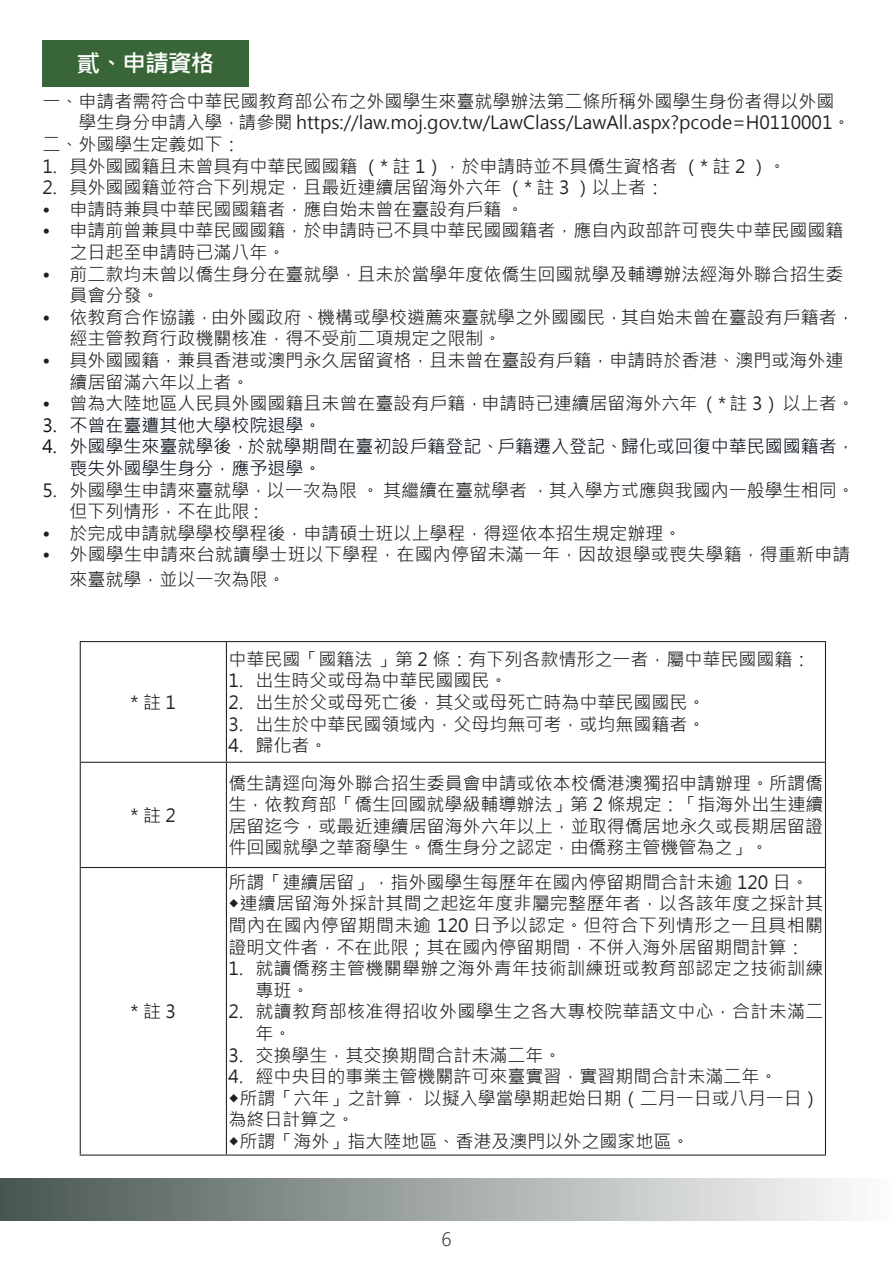
<style>
.page{position:relative;width:893px;height:1263px;background:#fff}
.page>*{position:absolute;margin:0;border:0;box-sizing:border-box;transform-origin:0 0}
.t1{font:700 24px "Microsoft Jheng Hei";color:#fff}
.表格{font:18px/21.6px "Microsoft Jheng Hei";color:#231f20}
.t2{font:18px/21.6px "Microsoft Jheng Hei";color:#070f19}
.表格-2{font:18px/21.6px "Microsoft Jheng Hei";letter-spacing:.02em;color:#231f20}
.t3{font:300 18px "Microsoft Jheng Hei";color:#231f20}
</style>
<div class="page">
<div style="left:0;top:1178px;width:893px;height:42px;background:linear-gradient(to right,#485651,#fefefe)"></div>
<div style="left:43px;top:40px;width:206px;height:47px;background:#396638"></div>
<hr style="left:80px;top:641px;width:146px;height:1px;background:#231f20">
<hr style="left:80px;top:642px;width:1px;height:120px;background:#231f20">
<hr style="left:226px;top:641px;width:600px;height:1px;background:#231f20">
<hr style="left:226px;top:642px;width:1px;height:120px;background:#231f20">
<hr style="left:825px;top:642px;width:1px;height:120px;background:#231f20">
<hr style="left:80px;top:762px;width:146px;height:1px;background:#231f20">
<hr style="left:80px;top:763px;width:1px;height:104px;background:#231f20">
<hr style="left:226px;top:762px;width:600px;height:1px;background:#231f20">
<hr style="left:226px;top:763px;width:1px;height:104px;background:#231f20">
<hr style="left:825px;top:763px;width:1px;height:104px;background:#231f20">
<hr style="left:80px;top:867px;width:146px;height:1px;background:#231f20">
<hr style="left:80px;top:868px;width:1px;height:286px;background:#231f20">
<hr style="left:226px;top:867px;width:600px;height:1px;background:#231f20">
<hr style="left:226px;top:868px;width:1px;height:286px;background:#231f20">
<hr style="left:825px;top:868px;width:1px;height:286px;background:#231f20">
<hr style="left:80px;top:1154px;width:146px;height:1px;background:#231f20">
<hr style="left:226px;top:1154px;width:600px;height:1px;background:#231f20">
<p class="t1" style="left:77px;top:48px;width:139px">貳、申請資格</p>
<p class="表格" style="left:43px;top:90px;width:793px">一、申請者需符合中華民國教育部公布之外國學生來臺就學辦法第二條所稱外國學生身份者得以外國</p>
<p class="表格" style="left:79px;top:112px;width:773px">學生身分申請入學，請參閱 https://law.moj.gov.tw/LawClass/LawAll.aspx?pcode=H0110001。</p>
<p class="表格" style="left:43px;top:134px;width:199px">二、外國學生定義如下：</p>
<p class="表格" style="left:43px;top:155px;width:745px">1. 具外國國籍且未曾具有中華民國國籍 （* 註 1），於申請時並不具僑生資格者 （* 註 2 ）。</p>
<p class="表格" style="left:43px;top:177px;width:623px">2. 具外國國籍並符合下列規定，且最近連續居留海外六年 （* 註 3 ）以上者：</p>
<p class="表格" style="left:43px;top:198px;width:483px">• 申請時兼具中華民國國籍者，應自始未曾在臺設有戶籍 。</p>
<p class="表格" style="left:70px;top:220px;width:775px;text-indent:-27px">• 申請前曾兼具中華民國國籍，於申請時已不具中華民國國籍者，應自內政部許可喪失中華民國國籍之日起至申請時已滿八年。</p>
<p class="表格" style="left:70px;top:263px;width:775px;text-indent:-27px">• 前二款均未曾以僑生身分在臺就學，且未於當學年度依僑生回國就學及輔導辦法經海外聯合招生委員會分發。</p>
<p class="表格" style="left:70px;top:306px;width:787px;text-indent:-27px">• 依教育合作協議，由外國政府、機構或學校遴薦來臺就學之外國國民，其自始未曾在臺設有戶籍者，經主管教育行政機關核准，得不受前二項規定之限制。</p>
<p class="表格" style="left:70px;top:350px;width:775px;text-indent:-27px">• 具外國國籍，兼具香港或澳門永久居留資格，且未曾在臺設有戶籍，申請時於香港、澳門或海外連續居留滿六年以上者。</p>
<p class="表格" style="left:43px;top:393px;width:814px">• 曾為大陸地區人民具外國國籍且未曾在臺設有戶籍，申請時已連續居留海外六年 （* 註 3） 以上者。</p>
<p class="t2" style="left:43px;top:414px;width:280px">3. 不曾在臺遭其他大學校院退學。</p>
<p class="t2" style="left:70px;top:436px;width:787px;text-indent:-27px">4. 外國學生來臺就學後，於就學期間在臺初設戶籍登記、戶籍遷入登記、歸化或回復中華民國國籍者，喪失外國學生身分，應予退學。</p>
<p class="表格" style="left:70px;top:479px;width:787px;text-indent:-27px">5. 外國學生申請來臺就學，以一次為限 。 其繼續在臺就學者 ，其入學方式應與我國內一般學生相同。但下列情形，不在此限 :</p>
<p class="表格" style="left:43px;top:522px;width:640px">• 於完成申請就學學校學程後，申請碩士班以上學程，得逕依本招生規定辦理。</p>
<p class="表格" style="left:70px;top:542px;width:783px;line-height:24.6px;text-indent:-27px">• 外國學生申請來台就讀學士班以下學程，在國內停留未滿一年，因故退學或喪失學籍，得重新申請來臺就學，並以一次為限。</p>
<p class="表格" style="left:131px;top:691px;width:47px">* 註 1</p>
<p class="表格" style="left:131px;top:804px;width:47px">* 註 2</p>
<p class="表格" style="left:131px;top:1001px;width:47px">* 註 3</p>
<p class="表格" style="left:229px;top:648px;width:583px">中華民國「國籍法 」第 2 條：有下列各款情形之一者，屬中華民國國籍：</p>
<p class="表格" style="left:229px;top:670px;width:280px">1. 出生時父或母為中華民國國民。</p>
<p class="表格" style="left:229px;top:691px;width:478px">2. 出生於父或母死亡後，其父或母死亡時為中華民國國民。</p>
<p class="表格" style="left:229px;top:713px;width:478px">3. 出生於中華民國領域內，父母均無可考，或均無國籍者。</p>
<p class="表格" style="left:229px;top:735px;width:100px">4. 歸化者。</p>
<p class="表格" style="left:229px;top:772px;width:596px;text-align:justify">僑生請逕向海外聯合招生委員會申請或依本校僑港澳獨招申請辦理。所謂僑生，依教育部「僑生回國就學級輔導辦法」第 2 條規定：「指海外出生連續居留迄今，或最近連續居留海外六年以上，並取得僑居地永久或長期居留證件回國就學之華裔學生。僑生身分之認定，由僑務主管機管為之」。</p>
<p class="表格" style="left:229px;top:871px;width:582px">所謂「連續居留」，指外國學生每歷年在國內停留期間合計未逾 120 日。</p>
<p class="表格" style="left:229px;top:893px;width:596px;text-align:justify">◆連續居留海外採計其間之起迄年度非屬完整歷年者，以各該年度之採計其間內在國內停留期間未逾 120 日予以認定。但符合下列情形之一且具相關證明文件者，不在此限；其在國內停留期間，不併入海外居留期間計算：</p>
<p class="表格-2" style="left:256px;top:958px;width:569px;text-indent:-27px">1. 就讀僑務主管機關舉辦之海外青年技術訓練班或教育部認定之技術訓練專班。</p>
<p class="表格-2" style="left:256px;top:1001px;width:569px;text-indent:-27px">2. 就讀教育部核准得招收外國學生之各大專校院華語文中心，合計未滿二年。</p>
<p class="表格" style="left:229px;top:1044px;width:334px">3. 交換學生，其交換期間合計未滿二年。</p>
<p class="表格" style="left:229px;top:1066px;width:550px">4. 經中央目的事業主管機關許可來臺實習，實習期間合計未滿二年。</p>
<p class="表格" style="left:229px;top:1087px;width:593px">◆所謂「六年」之計算， 以擬入學當學期起始日期（二月一日或八月一日）</p>
<p class="表格" style="left:229px;top:1109px;width:127px">為終日計算之。</p>
<p class="表格" style="left:229px;top:1130px;width:462px">◆所謂「海外」指大陸地區、香港及澳門以外之國家地區。</p>
<p class="t3" style="left:441px;top:1227px;width:12px">6</p>
</div>
